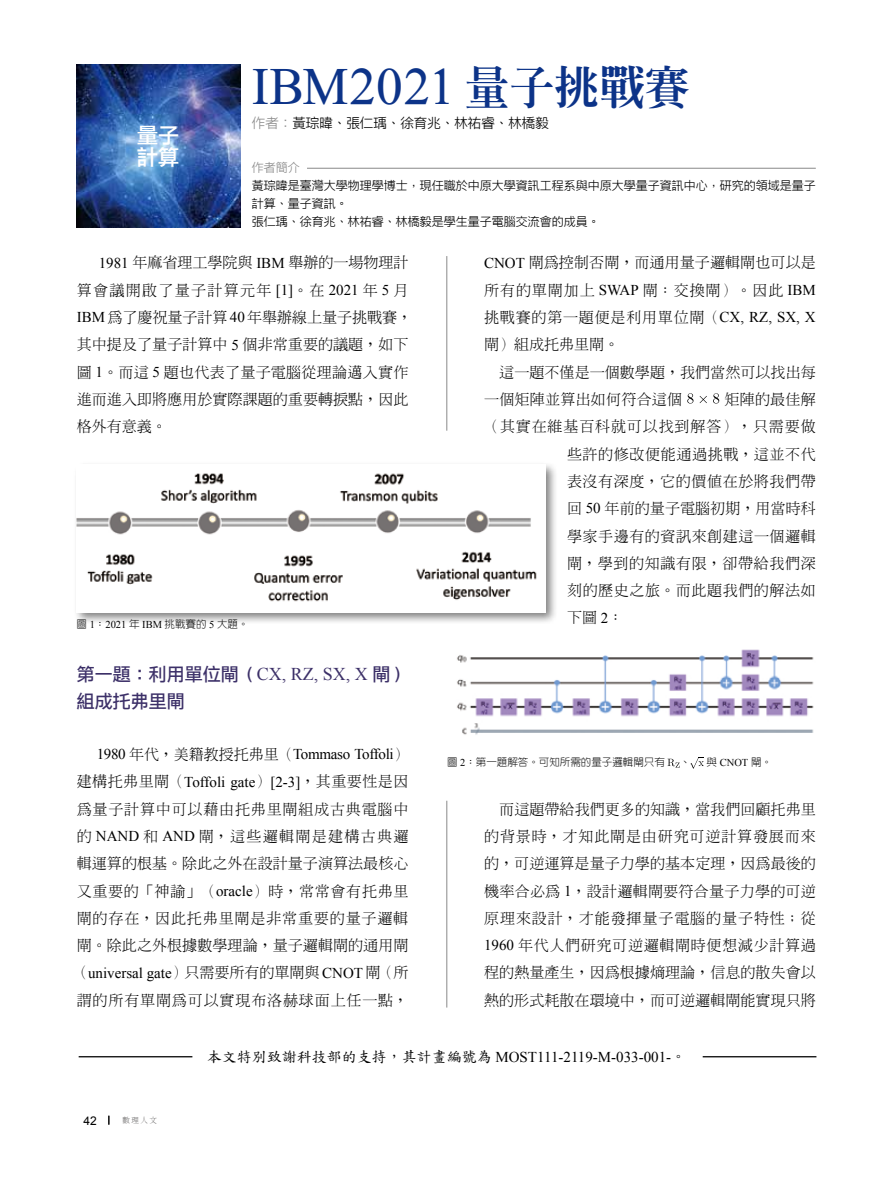
<style>
.page{position:relative;width:893px;height:1191px;background:#fff}
.page>*{position:absolute;margin:0;border:0;box-sizing:border-box;transform-origin:0 0}
.t1{font:800 45px "AR Ming B5";color:#0c3388}
.t2{font:21px/22.5px "ARUD Jing Xi Hei E1 B5 Pro EB";color:#fff}
.t3{font:700 18px/27.3px "ARUD Jing Xi Hei E1 B5 Pro";color:#3c3068}
.t4{font:300 15px/27.3px "AR New Ming B5";letter-spacing:.015em;color:#000;text-align:justify}
.t5{font:15px "Times New Roman";color:#000}
.t6{font:300 15px "AR New Ming B5";letter-spacing:.04em;color:#000}
.t7{font:15px/27.3px "Times New Roman";letter-spacing:-.02em;color:#000;text-align:right}
.t8{font:300 15px "AR New Ming B5";letter-spacing:.06em;color:#000}
.t9{font:300 15px "AR New Ming B5";letter-spacing:.045em;color:#000}
.t10{font:500 13.5px "ARUD Jing Xi Hei E1 B5 Pro";color:#000}
.t11{font:500 12px/18px "ARUD Jing Xi Hei E1 B5 Pro";color:#000}
.t12{font:500 12px "ARUD Jing Xi Hei E1 B5 Pro";color:#898989}
.t13{font:12px "Arial";color:#000}
.t14{font:300 10.5px "AR New Hei B5";color:#000}
.t15{font:10.5px "Times New Roman";color:#000}
.t16{font:300 7.5px "Adobe Ming Std";color:#595757}
.s1{color:#898989}
.s2{font-family:"Times New Roman";font-weight:400}
.s3{font-family:"AR New Ming B5";font-weight:300}
.s4{font-family:"AR New Hei B5";font-weight:300}
.s5{font-family:"DF Kai Shu SB Estd BF"}
</style>
<div class="page">
<svg style="left:687px;top:393px;width:6px;height:10px"></svg>
<svg style="left:700px;top:396px;width:7px;height:7px"></svg>
<svg style="left:713px;top:393px;width:6px;height:10px"></svg>
<img style="left:457px;top:649px;width:357px;height:86px">
<hr style="left:447px;top:256px;width:1px;height:175px;background:#898989">
<hr style="left:447px;top:800px;width:1px;height:207px;background:#898989">
<svg style="left:667px;top:758px;width:13px;height:9px"></svg>
<svg style="left:690px;top:757px;width:14px;height:11px"></svg>
<div style="left:73px;top:461px;width:485px;height:164px;background:#000;opacity:.5"></div>
<img style="left:77px;top:465px;width:469px;height:147px">
<hr style="left:79px;top:1056px;width:113px;height:1px;background:#000">
<hr style="left:703px;top:1056px;width:113px;height:1px;background:#000">
<hr style="left:307px;top:168px;width:509px;height:1px;background:#898989">
<img style="left:77px;top:64px;width:163px;height:164px">
<h2 class="t2" style="left:137px;top:124px;width:43px">量子計算</h2>
<h1 class="t1" style="left:252px;top:64px;width:439px">IBM2021 量子挑戰賽</h1>
<p class="t10" style="left:252px;top:116px;width:298px"><span class="s1">作者：</span>黃琮暐、張仁瑀、徐育兆、林祐睿、林橋毅</p>
<p class="t12" style="left:252px;top:161px;width:49px">作者簡介</p>
<p class="t11" style="left:252px;top:177px;width:565px">黃琮暐是臺灣大學物理學博士，現任職於中原大學資訊工程系與中原大學量子資訊中心，研究的領域是量子計算、量子資訊。<br>張仁瑀、徐育兆、林祐睿、林橋毅是學生量子電腦交流會的成員。</p>
<p class="t4" style="left:77px;top:249px;width:337px;text-align:left;text-indent:22px"><span class="s2">1981</span> 年麻省理工學院與 <span class="s2">IBM</span> 舉辦的一場物理計算會議開啟了量子計算元年 <span class="s2">[1]</span>。在 <span class="s2">2021</span> 年 <span class="s2">5</span> 月<br><span class="s2">IBM</span> 為了慶祝量子計算 <span class="s2">40</span> 年舉辦線上量子挑戰賽，其中提及了量子計算中 <span class="s2">5</span> 個非常重要的議題，如下圖 <span class="s2">1</span>。而這 <span class="s2">5</span> 題也代表了量子電腦從理論邁入實作進而進入即將應用於實際課題的重要轉捩點，因此格外有意義。</p>
<p class="t14" style="left:77px;top:619px;width:174px">圖 <span class="s2">1</span>：<span class="s2">2021</span> 年 <span class="s2">IBM</span> 挑戰賽的 <span class="s2">5</span> 大題。</p>
<p class="t3" style="left:77px;top:661px;width:333px">第一題：利用單位閘（<span class="s2">CX, RZ, SX, X</span> 閘）組成托弗里閘</p>
<p class="t7" style="left:77px;top:740px;width:333px">1980 <span class="s3">年代，美籍教授托弗里（</span>Tommaso Toffoli<span class="s3">）<br>建構托弗里閘（</span>Toffoli gate<span class="s3">）</span>[2-3]<span class="s3">，其重要性是因</span></p>
<p class="t4" style="left:77px;top:795px;width:333px">為量子計算中可以藉由托弗里閘組成古典電腦中的 <span class="s2">NAND</span> 和 <span class="s2">AND</span> 閘，這些邏輯閘是建構古典邏輯運算的根基。除此之外在設計量子演算法最核心又重要的「神諭」（<span class="s2">oracle</span>）時，常常會有托弗里閘的存在，因此托弗里閘是非常重要的量子邏輯閘。除此之外根據數學理論，量子邏輯閘的通用閘</p>
<p class="t5" style="left:73px;top:962px;width:337px"><span class="s3">（</span>universal gate<span class="s3">）只需要所有的單閘與</span> CNOT <span class="s3">閘（所</span></p>
<p class="t8" style="left:77px;top:992px;width:333px">謂的所有單閘為可以實現布洛赫球面上任一點，</p>
<p class="t4" style="left:484px;top:249px;width:333px"><span class="s2">CNOT</span> 閘為控制否閘，而通用量子邏輯閘也可以是所有的單閘加上 <span class="s2">SWAP</span> 閘：交換閘）。因此 <span class="s2">IBM</span>挑戰賽的第一題便是利用單位閘（<span class="s2">CX, RZ, SX, X</span>閘）組成托弗里閘。</p>
<p class="t4" style="left:484px;top:358px;width:333px;text-indent:15px">這一題不僅是一個數學題，我們當然可以找出每一個矩陣並算出如何符合這個</p>
<p class="t4" style="left:724px;top:385px;width:93px">矩陣的最佳解</p>
<p class="t8" style="left:484px;top:419px;width:333px">（其實在維基百科就可以找到解答），只需要做</p>
<p class="t6" style="left:567px;top:446px;width:250px">些許的修改便能通過挑戰，這並不代</p>
<p class="t6" style="left:567px;top:474px;width:250px">表沒有深度，它的價值在於將我們帶</p>
<p class="t4" style="left:567px;top:495px;width:250px">回 <span class="s2">50</span> 年前的量子電腦初期，用當時科</p>
<p class="t6" style="left:567px;top:528px;width:250px">學家手邊有的資訊來創建這一個邏輯</p>
<p class="t9" style="left:567px;top:555px;width:250px">閘，學到的知識有限，卻帶給我們深</p>
<p class="t6" style="left:567px;top:583px;width:250px">刻的歷史之旅。而此題我們的解法如</p>
<p class="t4" style="left:567px;top:604px;width:58px">下圖 <span class="s2">2</span>：</p>
<p class="t14" style="left:447px;top:757px;width:219px">圖 <span class="s2">2</span>：第一題解答。可知所需的量子邏輯閘只有</p>
<p class="t14" style="left:680px;top:757px;width:12px">、</p>
<p class="t15" style="left:707px;top:755px;width:67px"><span class="s4">與</span> CNOT <span class="s4">閘。</span></p>
<p class="t4" style="left:484px;top:795px;width:333px;text-indent:15px">而這題帶給我們更多的知識，當我們回顧托弗里的背景時，才知此閘是由研究可逆計算發展而來的，可逆運算是量子力學的基本定理，因為最後的機率合必為 <span class="s2">1</span>，設計邏輯閘要符合量子力學的可逆原理來設計，才能發揮量子電腦的量子特性；從<span class="s2">1960</span> 年代人們研究可逆邏輯閘時便想減少計算過程的熱量產生，因為根據熵理論，信息的散失會以熱的形式耗散在環境中，而可逆邏輯閘能實現只將</p>
<p class="t13" style="left:83px;top:1112px;width:15px">42</p>
<p class="t16" style="left:122px;top:1116px;width:36px">數理人文</p>
<p class="t5" style="left:207px;top:1046px;width:481px"><span class="s5">本文特別致謝科技部的支持，其計畫編號為</span> MOST111-2119-M-033-001-<span class="s5">。</span></p>
</div>
